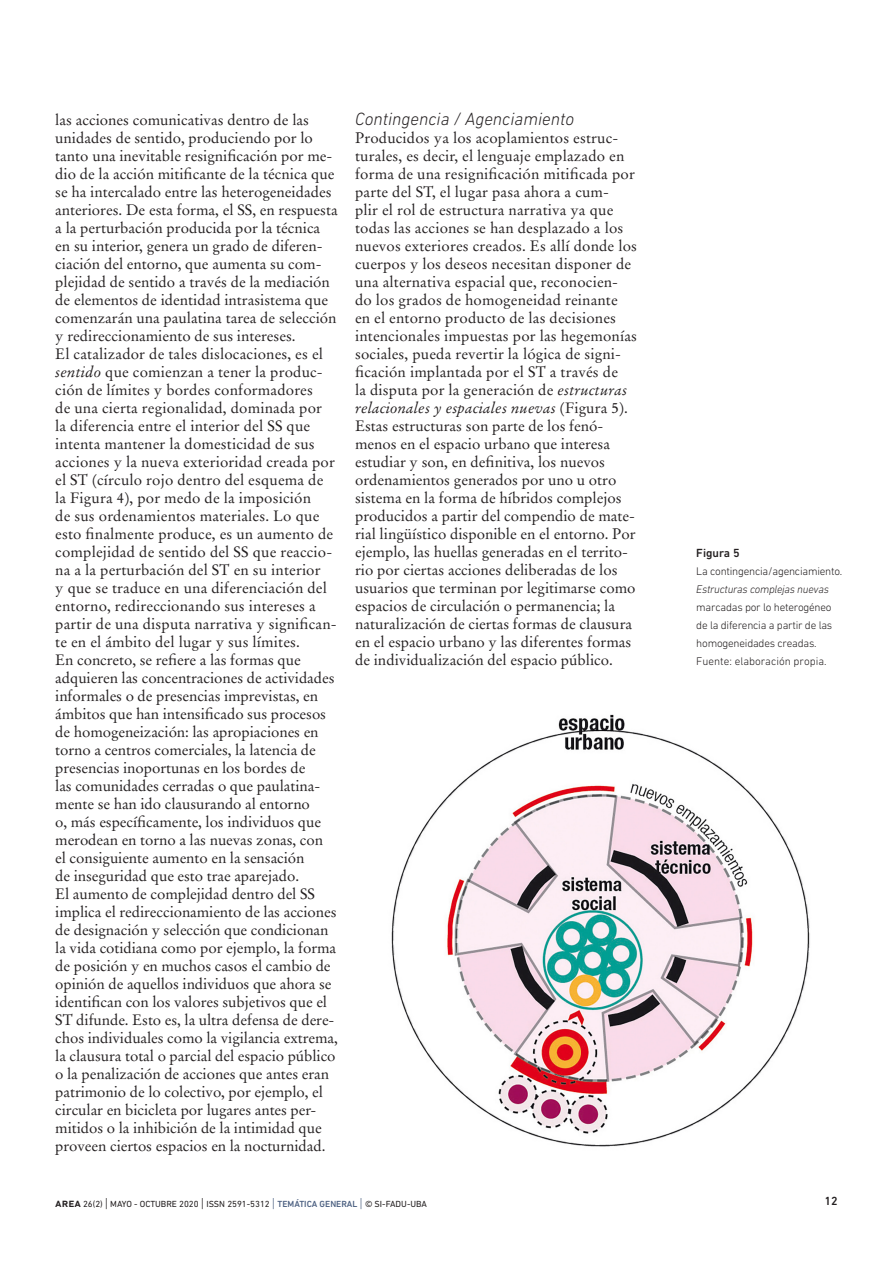
<style>
.page{position:relative;width:893px;height:1263px;background:#fff}
.page>*{position:absolute;margin:0;border:0;box-sizing:border-box;transform-origin:0 0}
._22__Subtitulo_3{font:italic 300 18px "DIN Next LT Pro";color:#231f20}
._23__Texto_principal{font:15px/18px "Stempel Garamond LT Std";color:#231f20}
._32__Titulo_Figuras{font:500 12px "DIN Next LT Pro";color:#231f20}
._33__Epígrafe{font:300 11.25px/18px "DIN Next LT Pro";letter-spacing:-.02em;color:#231f20}
._33__Epígrafe-2{font:300 11.25px "DIN Next LT Pro";color:#231f20}
.t1{font:9px "DIN Next LT Pro";color:#231f20}
.s1{font-style:italic}
.s2{font-weight:500;font-size:12px}
.s3{font-weight:300;font-size:13.5px}
.s4{font-weight:300;font-size:13.5px;color:#4d6182}
.s5{font-weight:500;color:#4d6182}
</style>
<div class="page">
<img style="left:391px;top:714px;width:419px;height:433px">
<p class="_23__Texto_principal" style="left:55px;top:111px;width:284px">las acciones comunicativas dentro de las unidades de sentido, produciendo por lo tanto una inevitable resignificación por me&shy;dio de la acción mitificante de la técnica que se ha intercalado entre las heterogeneidades anteriores. De esta forma, el SS, en respuesta a la perturbación producida por la técnica en su interior, genera un grado de diferen&shy;ciación del entorno, que aumenta su com&shy;plejidad de sentido a través de la mediación de elementos de identidad intrasistema que comenzarán una paulatina tarea de selección y redireccionamiento de sus intereses.</p>
<p class="_23__Texto_principal" style="left:55px;top:345px;width:283px">El catalizador de tales dislocaciones, es el <span class="s1">sentido</span> que comienzan a tener la produc&shy;ción de límites y bordes conformadores<br>de una cierta regionalidad, dominada por<br>la diferencia entre el interior del SS que intenta mantener la domesticidad de sus acciones y la nueva exterioridad creada por el ST (círculo rojo dentro del esquema de la Figura 4), por medo de la imposición<br>de sus ordenamientos materiales. Lo que esto finalmente produce, es un aumento de complejidad de sentido del SS que reaccio&shy;na a la perturbación del ST en su interior<br>y que se traduce en una diferenciación del entorno, redireccionando sus intereses a partir de una disputa narrativa y significan&shy;te en el ámbito del lugar y sus límites.</p>
<p class="_23__Texto_principal" style="left:55px;top:651px;width:284px">En concreto, se refiere a las formas que adquieren las concentraciones de actividades informales o de presencias imprevistas, en ámbitos que han intensificado sus procesos de homogeneización: las apropiaciones en torno a centros comerciales, la latencia de presencias inoportunas en los bordes de<br>las comunidades cerradas o que paulatina&shy;mente se han ido clausurando al entorno<br>o, más específicamente, los individuos que merodean en torno a las nuevas zonas, con<br>el consiguiente aumento en la sensación<br>de inseguridad que esto trae aparejado.<br>El aumento de complejidad dentro del SS implica el redireccionamiento de las acciones de designación y selección que condicionan la vida cotidiana como por ejemplo, la forma de posición y en muchos casos el cambio de opinión de aquellos individuos que ahora se identifican con los valores subjetivos que el ST difunde. Esto es, la ultra defensa de dere&shy;chos individuales como la vigilancia extrema, la clausura total o parcial del espacio público o la penalización de acciones que antes eran patrimonio de lo colectivo, por ejemplo, el circular en bicicleta por lugares antes per&shy;mitidos o la inhibición de la intimidad que proveen ciertos espacios en la nocturnidad.</p>
<p class="_22__Subtitulo_3" style="left:355px;top:109px;width:221px">Contingencia / Agenciamiento</p>
<p class="_23__Texto_principal" style="left:355px;top:129px;width:284px">Producidos ya los acoplamientos estruc&shy;turales, es decir, el lenguaje emplazado en forma de una resignificación mitificada por parte del ST, el lugar pasa ahora a cum-<br>plir el rol de estructura narrativa ya que todas las acciones se han desplazado a los nuevos exteriores creados. Es allí donde los cuerpos y los deseos necesitan disponer de una alternativa espacial que, reconocien&shy;do los grados de homogeneidad reinante<br>en el entorno producto de las decisiones intencionales impuestas por las hegemonías sociales, pueda revertir la lógica de signi&shy;ficación implantada por el ST a través de<br>la disputa por la generación de <span class="s1">estructuras relacionales y espaciales nuevas</span> (Figura 5).</p>
<p class="_23__Texto_principal" style="left:355px;top:417px;width:282px">Estas estructuras son parte de los fenó&shy;menos en el espacio urbano que interesa estudiar y son, en definitiva, los nuevos ordenamientos generados por uno u otro sistema en la forma de híbridos complejos producidos a partir del compendio de mate&shy;rial lingüístico disponible en el entorno. Por ejemplo, las huellas generadas en el territo&shy;rio por ciertas acciones deliberadas de los usuarios que terminan por legitimarse como espacios de circulación o permanencia; la naturalización de ciertas formas de clausura en el espacio urbano y las diferentes formas de individualización del espacio público.</p>
<p class="_32__Titulo_Figuras" style="left:696px;top:546px;width:45px">Figura 5</p>
<p class="_33__Epígrafe" style="left:696px;top:562px;width:148px">La contingencia/agenciamiento.<br><span class="s1">Estructuras complejas nuevas </span>marcadas por lo heterogéneo de la diferencia a partir de las homogeneidades creadas.</p>
<p class="_33__Epígrafe-2" style="left:696px;top:655px;width:132px">Fuente: elaboración propia.</p>
<p class="t1" style="left:55px;top:1198px;width:373px"><span class="s2">area</span> 26(2) <span class="s3">|</span> MAYO - OCTUBRE 2020 <span class="s3">|</span> ISSN 2591-5312 <span class="s4">|</span> <span class="s5">TEMÁTICA GENERAL</span> <span class="s4">|</span> © SI-FADU-UBA</p>
<p class="_32__Titulo_Figuras" style="left:824px;top:1194px;width:15px">12</p>
</div>
